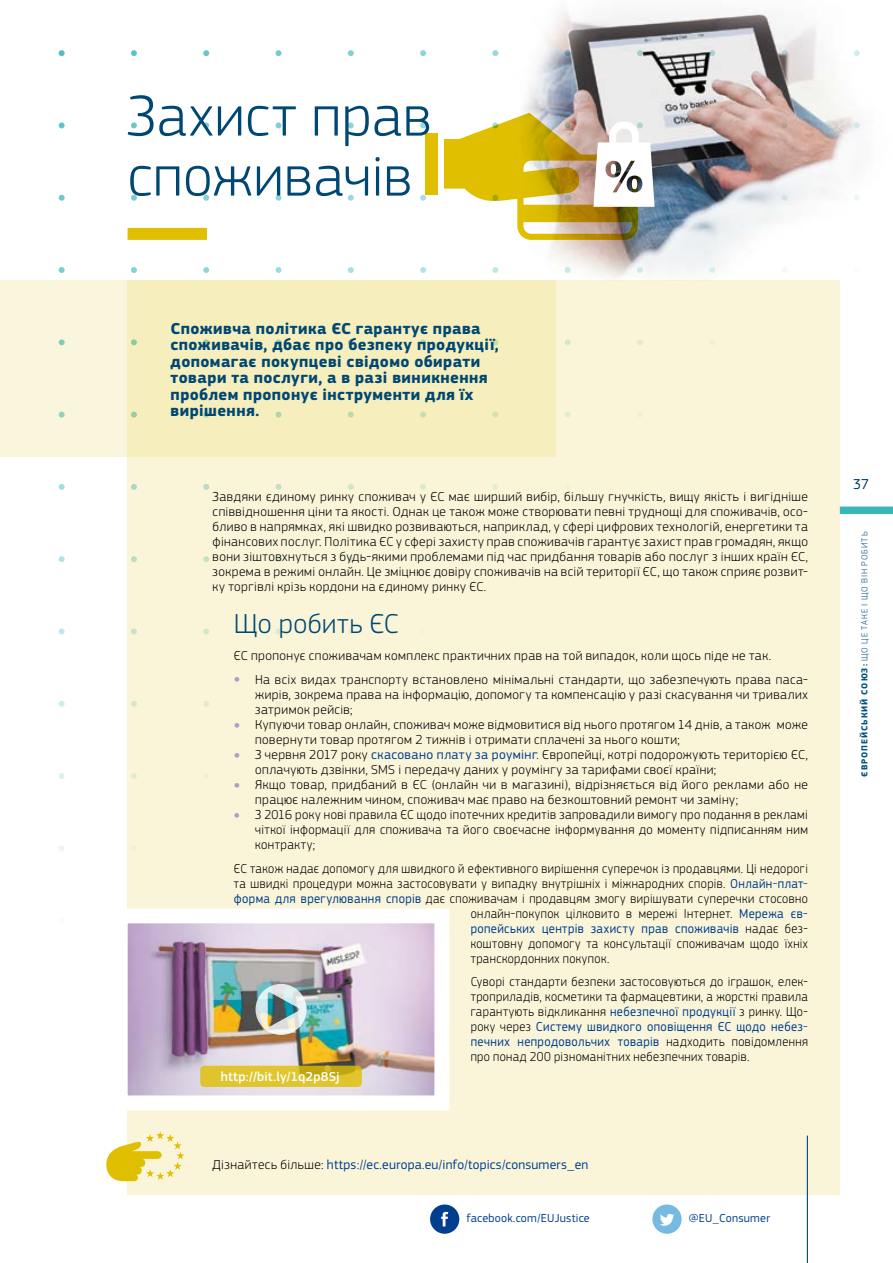
<style>
.page{position:relative;width:893px;height:1263px;background:#fff}
.page>*{position:absolute;margin:0;border:0;box-sizing:border-box;transform-origin:0 0}
.Titre{font:300 60px/60px "EC Square Sans Pro";letter-spacing:.01em;color:#004873}
.Sous-titre_texte{font:300 28.5px "EC Square Sans Pro";letter-spacing:.015em;color:#004873}
.Introduction{font:700 16.5px/16.5px "EC Square Sans Pro";letter-spacing:.025em;color:#004873}
.t1{font:15px "EC Square Sans Pro";color:#014368;scale:.95 1}
._02_Texte_KL__no_bas{font:300 13.5px/15px "EC Square Sans Pro";letter-spacing:.035em;color:#000}
._02_Texte_KL_indent{font:300 13.5px/15px "EC Square Sans Pro";letter-spacing:.035em;color:#000;text-align:justify;scale:.93 1}
._02_Texte_KL__no_bas-2{font:300 13.5px/15px "EC Square Sans Pro";letter-spacing:.035em;color:#000;text-align:justify;scale:.96 1}
._02_Texte_KL_indent-2{font:300 13.5px "EC Square Sans Pro";letter-spacing:.035em;color:#000}
._02_Texte_KL__no_bas-3{font:13.5px "EC Square Sans Pro";letter-spacing:.015em;color:#003f90}
._02_Texte_KL_indent-3{font:13.5px "EC Square Sans Pro";letter-spacing:.03em;color:#003f90;scale:.93 1}
.folio_number{font:500 13.5px "EC Square Sans Pro";letter-spacing:.01em;color:#fff}
._02_Texte_KL__no_bas-4{font:12px "EC Square Sans Pro";letter-spacing:.02em;color:#003f90}
.t2{font:300 9px "EC Square Sans Pro";letter-spacing:.11em;color:#03537e}
.s1{font-size:7.5px;color:#af9ec8}
.s2{font-weight:400;color:#003f90}
.s3{font-weight:300;color:#000}
.s4{font-weight:700}
</style>
<div class="page">
<div style="left:128px;top:281px;width:712px;height:914px;background:#faf5d9"></div>
<svg style="left:0;top:281px;width:556px;height:176px;background:#f6efc3"></svg>
<svg style="left:59px;top:50px;width:6px;height:6px"></svg>
<svg style="left:59px;top:122px;width:6px;height:6px"></svg>
<svg style="left:59px;top:195px;width:6px;height:6px"></svg>
<svg style="left:59px;top:267px;width:6px;height:6px"></svg>
<svg style="left:59px;top:339px;width:6px;height:6px"></svg>
<svg style="left:59px;top:412px;width:6px;height:6px"></svg>
<svg style="left:59px;top:484px;width:6px;height:6px"></svg>
<svg style="left:59px;top:556px;width:6px;height:6px"></svg>
<svg style="left:59px;top:628px;width:6px;height:6px"></svg>
<svg style="left:59px;top:701px;width:6px;height:6px"></svg>
<svg style="left:59px;top:773px;width:6px;height:6px"></svg>
<svg style="left:59px;top:845px;width:6px;height:6px"></svg>
<svg style="left:131px;top:50px;width:6px;height:6px"></svg>
<svg style="left:131px;top:122px;width:6px;height:6px"></svg>
<svg style="left:131px;top:195px;width:6px;height:6px"></svg>
<svg style="left:131px;top:267px;width:6px;height:6px"></svg>
<svg style="left:131px;top:339px;width:6px;height:6px"></svg>
<svg style="left:131px;top:412px;width:6px;height:6px"></svg>
<svg style="left:131px;top:484px;width:6px;height:6px"></svg>
<svg style="left:131px;top:556px;width:6px;height:6px"></svg>
<svg style="left:131px;top:628px;width:6px;height:6px"></svg>
<svg style="left:131px;top:701px;width:6px;height:6px"></svg>
<svg style="left:131px;top:773px;width:6px;height:6px"></svg>
<svg style="left:131px;top:846px;width:5px;height:4px"></svg>
<svg style="left:203px;top:50px;width:6px;height:6px"></svg>
<svg style="left:203px;top:122px;width:6px;height:6px"></svg>
<svg style="left:203px;top:195px;width:6px;height:6px"></svg>
<svg style="left:203px;top:267px;width:6px;height:6px"></svg>
<svg style="left:203px;top:339px;width:6px;height:6px"></svg>
<svg style="left:203px;top:412px;width:6px;height:6px"></svg>
<svg style="left:203px;top:484px;width:6px;height:6px"></svg>
<svg style="left:203px;top:556px;width:6px;height:6px"></svg>
<svg style="left:203px;top:628px;width:6px;height:6px"></svg>
<svg style="left:203px;top:701px;width:6px;height:6px"></svg>
<svg style="left:204px;top:774px;width:5px;height:5px"></svg>
<svg style="left:276px;top:50px;width:5px;height:6px"></svg>
<svg style="left:276px;top:122px;width:5px;height:6px"></svg>
<svg style="left:276px;top:195px;width:5px;height:6px"></svg>
<svg style="left:276px;top:267px;width:5px;height:6px"></svg>
<svg style="left:276px;top:339px;width:5px;height:6px"></svg>
<svg style="left:276px;top:412px;width:5px;height:6px"></svg>
<svg style="left:276px;top:484px;width:5px;height:6px"></svg>
<svg style="left:276px;top:556px;width:5px;height:6px"></svg>
<svg style="left:276px;top:628px;width:5px;height:6px"></svg>
<svg style="left:276px;top:701px;width:5px;height:5px"></svg>
<svg style="left:348px;top:339px;width:6px;height:6px"></svg>
<svg style="left:348px;top:412px;width:6px;height:6px"></svg>
<svg style="left:348px;top:484px;width:6px;height:6px"></svg>
<svg style="left:348px;top:556px;width:6px;height:6px"></svg>
<svg style="left:348px;top:629px;width:6px;height:5px"></svg>
<svg style="left:420px;top:339px;width:6px;height:6px"></svg>
<svg style="left:420px;top:412px;width:6px;height:6px"></svg>
<svg style="left:420px;top:484px;width:6px;height:6px"></svg>
<svg style="left:420px;top:556px;width:6px;height:6px"></svg>
<svg style="left:492px;top:339px;width:6px;height:6px"></svg>
<svg style="left:492px;top:412px;width:6px;height:6px"></svg>
<svg style="left:492px;top:484px;width:6px;height:6px"></svg>
<svg style="left:565px;top:339px;width:6px;height:6px"></svg>
<svg style="left:565px;top:412px;width:6px;height:6px"></svg>
<svg style="left:637px;top:339px;width:6px;height:6px"></svg>
<svg style="left:637px;top:412px;width:6px;height:5px"></svg>
<svg style="left:710px;top:340px;width:5px;height:5px"></svg>
<img style="left:389px;top:12px;width:471px;height:269px">
<div style="left:425px;top:133px;width:12px;height:62px;background:#dfbf00"></div>
<img style="left:444px;top:113px;width:211px;height:127px">
<svg style="left:106px;top:1131px;width:78px;height:50px"></svg>
<div style="left:128px;top:228px;width:79px;height:12px;background:#dfbf00"></div>
<svg style="left:652px;top:1204px;width:30px;height:30px"></svg>
<svg style="left:430px;top:1204px;width:29px;height:30px"></svg>
<hr style="left:807px;top:1135px;width:1px;height:128px;background:#004873">
<img style="left:127px;top:901px;width:323px;height:217px">
<img style="left:256px;top:984px;width:51px;height:51px">
<svg style="left:200px;top:1066px;width:162px;height:21px;background:#dac029"></svg>
<div style="left:840px;top:506px;width:53px;height:8px;background:#39b6b8"></div>
<p class="Titre" style="left:128px;top:85px;width:306px">Захист прав споживачів</p>
<p class="Introduction" style="left:171px;top:321px;width:330px">Споживча політика ЄС гарантує права споживачів, дбає про безпеку продукції, допомагає покупцеві свідомо обирати товари та послуги, а в разі виникнення проблем пропонує інструменти для їх вирішення.</p>
<p class="_02_Texte_KL__no_bas" style="left:213px;top:489px;width:597px;text-align:justify">Завдяки єдиному ринку споживач у ЄС має ширший вибір, більшу гнучкість, вищу якість і вигідніше співвідношення ціни та якості. Однак це також може створювати певні труднощі для споживачів, осо&shy;бливо в напрямках, які швидко розвиваються, наприклад, у сфері цифрових технологій, енергетики та фінансових послуг. Політика ЄС у сфері захисту прав споживачів гарантує захист прав громадян, якщо вони зіштовхнуться з будь-якими проблемами під час придбання товарів або послуг з інших країн ЄС, зокрема в режимі онлайн. Це зміцнює довіру споживачів на всій території ЄС, що також сприяє розвит&shy;ку торгівлі крізь кордони на єдиному ринку ЄС.</p>
<p class="Sous-titre_texte" style="left:234px;top:607px;width:166px">Що робить ЄС</p>
<p class="_02_Texte_KL_indent-2" style="left:234px;top:648px;width:539px">ЄС пропонує споживачам комплекс практичних прав на той випадок, коли щось піде не так.</p>
<p class="_02_Texte_KL__no_bas" style="left:255px;top:672px;width:554px;text-align:justify;text-indent:-21px"><span class="s1">●</span> На всіх видах транспорту встановлено мінімальні стандарти, що забезпечують права паса&shy;жирів, зокрема права на інформацію, допомогу та компенсацію у разі скасування чи тривалих затримок рейсів;</p>
<p class="_02_Texte_KL__no_bas" style="left:255px;top:717px;width:554px;text-indent:-21px"><span class="s1">●</span> Купуючи товар онлайн, споживач може відмовитися від нього протягом 14 днів, а також може повернути товар протягом 2 тижнів і отримати сплачені за нього кошти;</p>
<p class="_02_Texte_KL__no_bas" style="left:255px;top:747px;width:554px;text-indent:-21px"><span class="s1">●</span> З червня 2017 року <span class="s2">скасовано плату за роумінг</span>. Європейці, котрі подорожують територією ЄС, оплачують дзвінки, SMS і передачу даних у роумінгу за тарифами своєї країни;</p>
<p class="_02_Texte_KL__no_bas" style="left:255px;top:777px;width:554px;text-indent:-21px"><span class="s1">●</span> Якщо товар, придбаний в ЄС (онлайн чи в магазині), відрізняється від його реклами або не працює належним чином, споживач має право на безкоштовний ремонт чи заміну;</p>
<p class="_02_Texte_KL__no_bas-2" style="left:255px;top:807px;width:577px;text-indent:-21px"><span class="s1">●</span> З 2016 року нові правила ЄС щодо іпотечних кредитів запровадили вимогу про подання в рекламі чіткої інформації для споживача та його своєчасне інформування до моменту підписанням ним контракту;</p>
<p class="_02_Texte_KL_indent" style="left:234px;top:860px;width:619px">ЄС також надає допомогу для швидкого й ефективного вирішення суперечок із продавцями. Ці недорогі</p>
<p class="_02_Texte_KL_indent" style="left:234px;top:875px;width:619px">та швидкі процедури можна застосовувати у випадку внутрішніх і міжнародних спорів. <span class="s2">Онлайн-плат-</span></p>
<p class="_02_Texte_KL_indent" style="left:234px;top:890px;width:619px"><span class="s2">форма для врегулювання спорів</span> дає споживачам і продавцям змогу вирішувати суперечки стосовно</p>
<p class="_02_Texte_KL_indent" style="left:471px;top:905px;width:364px">онлайн-покупок цілковито в мережі Інтернет. <span class="s2">Мережа єв-</span></p>
<p class="_02_Texte_KL_indent-3" style="left:471px;top:920px;width:364px">ропейських центрів захисту прав споживачів <span class="s3">надає без-</span></p>
<p class="_02_Texte_KL_indent" style="left:471px;top:935px;width:364px">коштовну допомогу та консультації споживачам щодо їхніх</p>
<p class="_02_Texte_KL_indent" style="left:471px;top:950px;width:151px">транскордонних покупок.</p>
<p class="_02_Texte_KL_indent" style="left:471px;top:974px;width:364px">Суворі стандарти безпеки застосовуються до іграшок, елек&shy;троприладів, косметики та фармацевтики, а жорсткі правила гарантують відкликання <span class="s2">небезпечної продукції</span> з ринку. Що&shy;року через <span class="s2">Систему швидкого оповіщення ЄС щодо небез&shy;печних непродовольчих товарів</span> надходить повідомлення про понад 200 різноманітних небезпечних товарів.</p>
<p class="folio_number" style="left:221px;top:1069px;width:121px">http://bit.ly/1q2p8Sj</p>
<p class="_02_Texte_KL__no_bas-3" style="left:213px;top:1157px;width:377px"><span class="s3">Дізнайтесь більше:</span> https://ec.europa.eu/info/topics/consumers_en</p>
<p class="_02_Texte_KL__no_bas-4" style="left:467px;top:1211px;width:125px">facebook.com/EUJustice</p>
<p class="_02_Texte_KL__no_bas-4" style="left:689px;top:1211px;width:83px">@EU_Consumer</p>
<p class="t1" style="left:853px;top:475px;width:18px">37</p>
<p class="t2" style="left:859px;top:777px;width:247px;rotate:-90deg"><span class="s4">ЄВРОПЕЙСЬКИЙ СОЮЗ:</span> ЩО ЦЕ ТАКЕ І ЩО ВІН РОБИТЬ</p>
</div>
